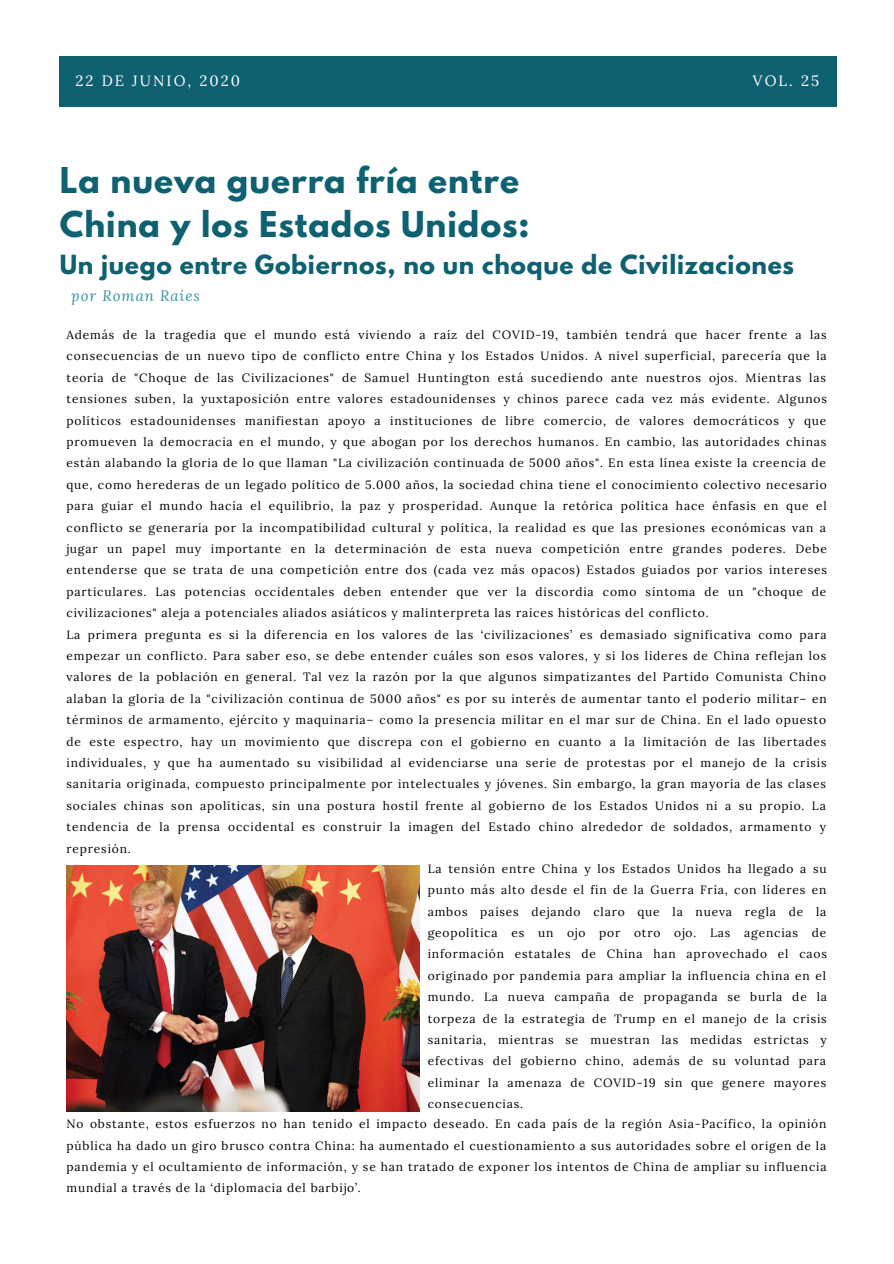
<style>
.page{position:relative;width:894px;height:1264px;background:#fff}
.page>*{position:absolute;margin:0;border:0;box-sizing:border-box;transform-origin:0 0}
.t1{font:700 31.5px/44.1px "League Spartan";letter-spacing:.03em;color:#0e6171}
.t2{font:700 23.4px "League Spartan";letter-spacing:.03em;color:#0e6171}
.t3{font:14.85px "Lora";letter-spacing:.14em;color:#fff}
.t4{font:italic 14.85px "Lora";letter-spacing:.07em;color:#3494a0}
.t5{font:12px/21.5px "Lora";letter-spacing:.07em;color:#000;text-align:justify}
</style>
<div class="page">
<div style="left:60px;top:56px;width:776px;height:50px;background:#0e6171"></div>
<img style="left:66px;top:866px;width:353px;height:245px">
<p class="t3" style="left:75px;top:71px;width:166px">22 DE JUNIO, 2020</p>
<p class="t3" style="left:752px;top:71px;width:68px">VOL. 25</p>
<h1 class="t1" style="left:60px;top:162px;width:471px">La nueva guerra fría entre<br>China y los Estados Unidos:</h1>
<h2 class="t2" style="left:60px;top:252px;width:735px">Un juego entre Gobiernos, no un choque de Civilizaciones</h2>
<p class="t4" style="left:71px;top:286px;width:130px">por Roman Raies</p>
<p class="t5" style="left:66px;top:324px;width:761px;text-align:left">Además de la tragedia que el mundo está viviendo a raíz del COVID-19, también tendrá que hacer frente a las consecuencias de un nuevo tipo de conflicto entre China y los Estados Unidos. A nivel superficial, parecería que la teoría de "Choque de las Civilizaciones" de Samuel Huntington está sucediendo ante nuestros ojos. Mientras las tensiones suben, la yuxtaposición entre valores estadounidenses y chinos parece cada vez más evidente. Algunos políticos estadounidenses manifiestan apoyo a instituciones de libre comercio, de valores democráticos y que promueven la democracia en el mundo, y que abogan por los derechos humanos. En cambio, las autoridades chinas están alabando la gloria de lo que llaman "La civilización continuada de 5000 años". En esta línea existe la creencia de que, como herederas de un legado político de 5.000 años, la sociedad china tiene el conocimiento colectivo necesario para guiar el mundo hacía el equilibrio, la paz y prosperidad. Aunque la retórica política hace énfasis en que el conflicto se generaría por la incompatibilidad cultural y política, la realidad es que las presiones económicas van a jugar un papel muy importante en la determinación de esta nueva competición entre grandes poderes. Debe entenderse que se trata de una competición entre dos (cada vez más opacos) Estados guiados por varios intereses particulares. Las potencias occidentales deben entender que ver la discordia como síntoma de un "choque de civilizaciones" aleja a potenciales aliados asiáticos y malinterpreta las raíces históricas del conflicto.<br>La primera pregunta es si la diferencia en los valores de las ‘civilizaciones’ es demasiado significativa como para empezar un conflicto. Para saber eso, se debe entender cuáles son esos valores, y si los líderes de China reflejan los valores de la población en general. Tal vez la razón por la que algunos simpatizantes del Partido Comunista Chino alaban la gloria de la "civilización continua de 5000 años" es por su interés de aumentar tanto el poderío militar– en términos de armamento, ejército y maquinaria– como la presencia militar en el mar sur de China. En el lado opuesto de este espectro, hay un movimiento que discrepa con el gobierno en cuanto a la limitación de las libertades individuales, y que ha aumentado su visibilidad al evidenciarse una serie de protestas por el manejo de la crisis sanitaria originada, compuesto principalmente por intelectuales y jóvenes. Sin embargo, la gran mayoría de las clases sociales chinas son apolíticas, sin una postura hostil frente al gobierno de los Estados Unidos ni a su propio. La tendencia de la prensa occidental es construir la imagen del Estado chino alrededor de soldados, armamento y represión.</p>
<p class="t5" style="left:427px;top:857px;width:401px">La tensión entre China y los Estados Unidos ha llegado a su punto más alto desde el fin de la Guerra Fría, con líderes en ambos países dejando claro que la nueva regla de la geopolítica es un ojo por otro ojo. Las agencias de información estatales de China han aprovechado el caos originado por pandemia para ampliar la influencia china en el mundo. La nueva campaña de propaganda se burla de la torpeza de la estrategia de Trump en el manejo de la crisis sanitaria, mientras se muestran las medidas estrictas y efectivas del gobierno chino, además de su voluntad para eliminar la amenaza de COVID-19 sin que genere mayores consecuencias.</p>
<p class="t5" style="left:66px;top:1113px;width:761px">No obstante, estos esfuerzos no han tenido el impacto deseado. En cada país de la región Asia-Pacífico, la opinión pública ha dado un giro brusco contra China: ha aumentado el cuestionamiento a sus autoridades sobre el origen de la pandemia y el ocultamiento de información, y se han tratado de exponer los intentos de China de ampliar su influencia mundial a través de la ‘diplomacia del barbijo’.</p>
</div>
